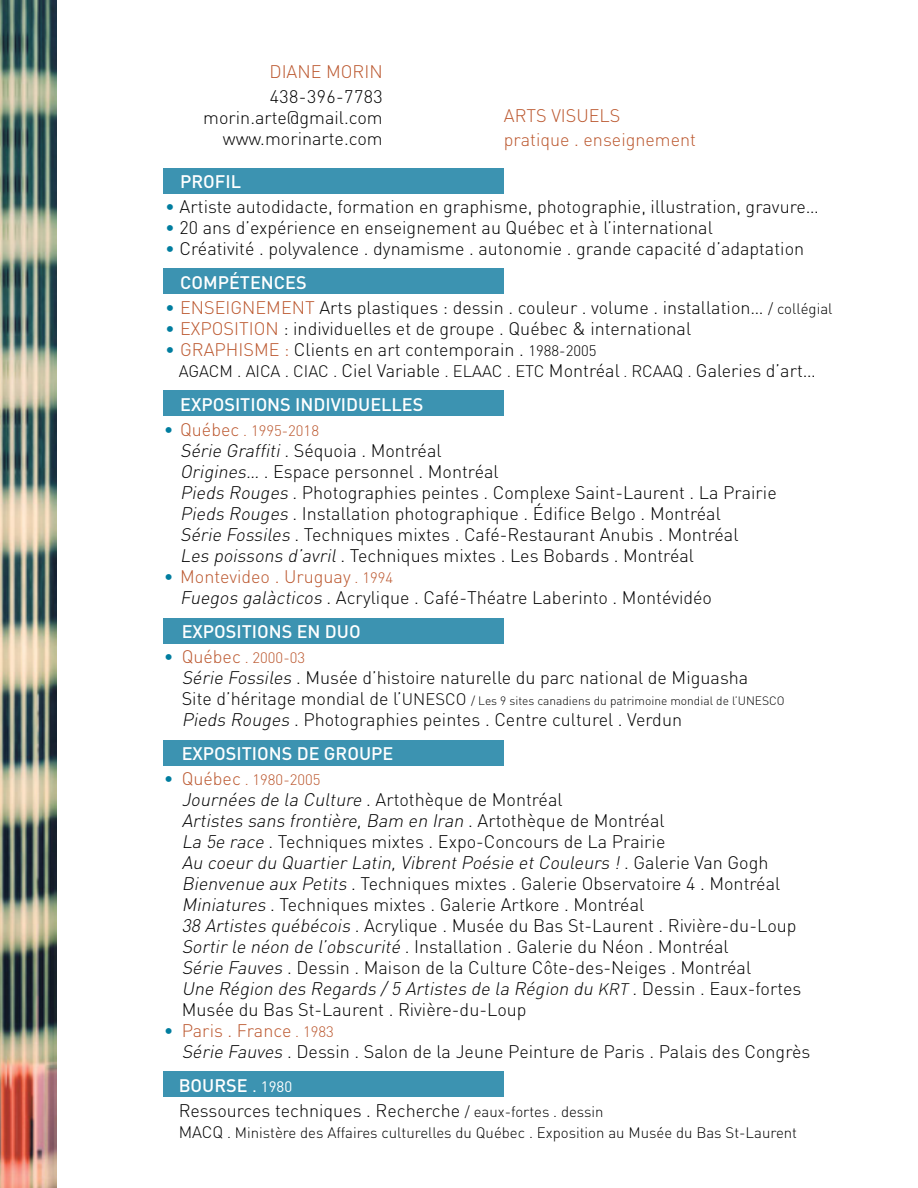
<style>
.page{position:relative;width:918px;height:1188px;background:#fff}
.page>*{position:absolute;margin:0;border:0;box-sizing:border-box;transform-origin:0 0}
.t1{font:300 18px/21px "DIN";color:#000}
.t2{font:500 18px "DIN";color:#fff}
.t3{font:300 18px/24px "DIN";color:#bb572e}
.t4{font:300 15px "DIN";color:#000}
.t5{font:300 15px "DIN";color:#bb572e}
.t6{font:300 12px "DIN";color:#000}
.s1{color:#007d9f}
.s2{font-weight:500;color:#fff}
.s3{color:#bb572e}
.s4{font-size:15px}
.s5{font-size:16.5px}
.s6{font-size:18px;color:#007d9f}
.s7{font-size:18px}
.s8{font-style:italic}
.s9{font-size:15px;color:#bb572e}
.s10{font-style:italic;font-size:16.5px}
.s11{font-weight:400;color:#fff}
.s12{font-weight:400;font-size:15px;color:#fff}
</style>
<div class="page">
<div style="left:164px;top:168px;width:340px;height:25px;background:#3c93b1"></div>
<div style="left:164px;top:269px;width:340px;height:25px;background:#3c93b1"></div>
<div style="left:164px;top:391px;width:340px;height:25px;background:#3c93b1"></div>
<div style="left:164px;top:618px;width:340px;height:26px;background:#3c93b1"></div>
<div style="left:164px;top:740px;width:340px;height:26px;background:#3c93b1"></div>
<img style="left:0;top:0;width:57px;height:1188px">
<div style="left:164px;top:1071px;width:340px;height:26px;background:#3c93b1"></div>
<p class="t3" style="left:270px;top:59px;width:115px">DIANE MORIN</p>
<p class="t1" style="left:203px;top:86px;width:181px;text-align:right">438-396-7783 morin.arte@gmail.com www.morinarte.com</p>
<p class="t3" style="left:504px;top:103px;width:194px">ARTS VISUELS<br>pratique . enseignement</p>
<p class="t2" style="left:180px;top:170px;width:62px">PROFIL</p>
<p class="t1" style="left:165px;top:196px;width:655px"><span class="s1">•</span> Artiste autodidacte, formation en graphisme, photographie, illustration, gravure…</p>
<p class="t1" style="left:165px;top:217px;width:549px"><span class="s1">•</span> 20 ans d’expérience en enseignement au Québec et à l’international</p>
<p class="t1" style="left:180px;top:232px;width:626px;line-height:33.8px;text-indent:-15px"><span class="s1">•</span> Créativité . polyvalence . dynamisme . autonomie . grande capacité d’adaptation<br><span class="s2">COMPÉTENCES</span></p>
<p class="t1" style="left:165px;top:297px;width:669px"><span class="s1">•</span> <span class="s3">ENSEIGNEMENT</span> Arts plastiques : dessin . couleur . volume . installation… <span class="s4">/ collégial</span></p>
<p class="t1" style="left:165px;top:318px;width:527px"><span class="s1">•</span> <span class="s3">EXPOSITION</span> : individuelles et de groupe . Québec &amp; international</p>
<p class="t1" style="left:179px;top:339px;width:639px;text-indent:-14px"><span class="s1">•</span> <span class="s3">GRAPHISME :</span> Clients en art contemporain . <span class="s4">1988-2005<br></span><span class="s5">AGACM . AICA . CIAC .</span> Ciel Variable <span class="s5">. ELAAC . ETC</span> Montréal <span class="s4">.</span> <span class="s5">RCAAQ .</span> Galeries d’art…</p>
<p class="t2" style="left:180px;top:393px;width:245px">EXPOSITIONS INDIVIDUELLES</p>
<p class="t5" style="left:164px;top:422px;width:157px"><span class="s6">•</span> <span class="s7">Québec</span> . 1995-2018</p>
<p class="t1" style="left:180px;top:440px;width:598px"><span class="s8">Série Graffiti</span>. Séquoia . Montréal<br><span class="s8">Origines…</span> . Espace personnel . Montréal<br><span class="s8">Pieds Rouges</span> . Photographies peintes . Complexe Saint-Laurent . La Prairie <span class="s8">Pieds Rouges</span> . Installation photographique . Édifice Belgo . Montréal<br><span class="s8">Série Fossiles</span> . Techniques mixtes . Café-Restaurant Anubis . Montréal<br><span class="s8">Les poissons d’avril</span>. Techniques mixtes . Les Bobards . Montréal</p>
<p class="t1" style="left:180px;top:566px;width:533px;text-indent:-16px"><span class="s1">•</span> <span class="s3">Montevideo . Uruguay</span> <span class="s9">. 1994<br></span><span class="s8">Fuegos galàcticos</span> . Acrylique . Café-Théatre Laberinto . Montévidéo</p>
<p class="t2" style="left:182px;top:620px;width:180px">EXPOSITIONS EN DUO</p>
<p class="t5" style="left:164px;top:649px;width:143px"><span class="s6">•</span> <span class="s7">Québec</span> . 2000-03</p>
<p class="t1" style="left:182px;top:667px;width:568px"><span class="s8">Série Fossiles</span> . Musée d’histoire naturelle du parc national de Miguasha</p>
<p class="t6" style="left:182px;top:694px;width:605px"><span class="s7">Site d’héritage mondial de l’</span><span class="s5">UNESCO</span> / Les 9 sites canadiens du patrimoine mondial de l’UNESCO</p>
<p class="t1" style="left:182px;top:703px;width:502px;line-height:33.8px"><span class="s8">Pieds Rouges</span> . Photographies peintes . Centre culturel . Verdun<br><span class="s2">EXPOSITIONS DE GROUPE</span></p>
<p class="t5" style="left:164px;top:771px;width:158px"><span class="s6">•</span> <span class="s7">Québec</span> . 1980-2005</p>
<p class="t1" style="left:182px;top:789px;width:621px"><span class="s8">Journées de la Culture</span> . Artothèque de Montréal<br><span class="s8">Artistes sans frontière,Bam en Iran</span> . A rt o t h è q u e d e M o n t ré a l<br><span class="s8">La 5e race</span> . Techniques mixtes . Expo-Concours de La Prairie<br><span class="s8">Au coeur du Quartier Latin,VibrentPoésie etCouleurs !</span>. G a le r i e Va n G o g h <span class="s8">Bienvenue aux Petits</span> . Techniques mixtes . Galerie Observatoire 4 . Montréal <span class="s8">Miniatures</span> . Techniques mixtes . Galerie Artkore . Montréal<br><span class="s8">38 Artistes québécois</span> . Acrylique . Musée du Bas St-Laurent . Rivière-du-Loup <span class="s8">Sortir le néon de l’obscurité</span> . Installation . Galerie du Néon . Montréal<br><span class="s8">Série Fauves</span> . Dessin . Maison de la Culture Côte-des-Neiges . Montréal<br><span class="s8">Une Région des Regards /5 Artistes de la Région du</span> <span class="s10">KRT</span> . D e s s i n . E a u x - f o rt e s Musée du Bas St-Laurent . Rivière-du-Loup</p>
<p class="t1" style="left:182px;top:1020px;width:630px;text-indent:-18px"><span class="s1">•</span> <span class="s3">Paris . France</span> <span class="s9">. 1983<br></span><span class="s8">Série Fauves</span> . Dessin . Salon de la Jeune Peinture de Paris . Palais des Congrès</p>
<p class="t1" style="left:179px;top:1073px;width:426px;line-height:25.2px"><span class="s2">BOURSE</span> <span class="s11">.</span> <span class="s12">1980<br></span>Ressources techniques . Recherche <span class="s4">/ eaux-fortes . dessin</span></p>
<p class="t4" style="left:179px;top:1124px;width:620px"><span class="s5">MACQ</span> . Ministère des Affaires culturelles du Québec . Exposition au Musée du Bas St-Laurent</p>
</div>
